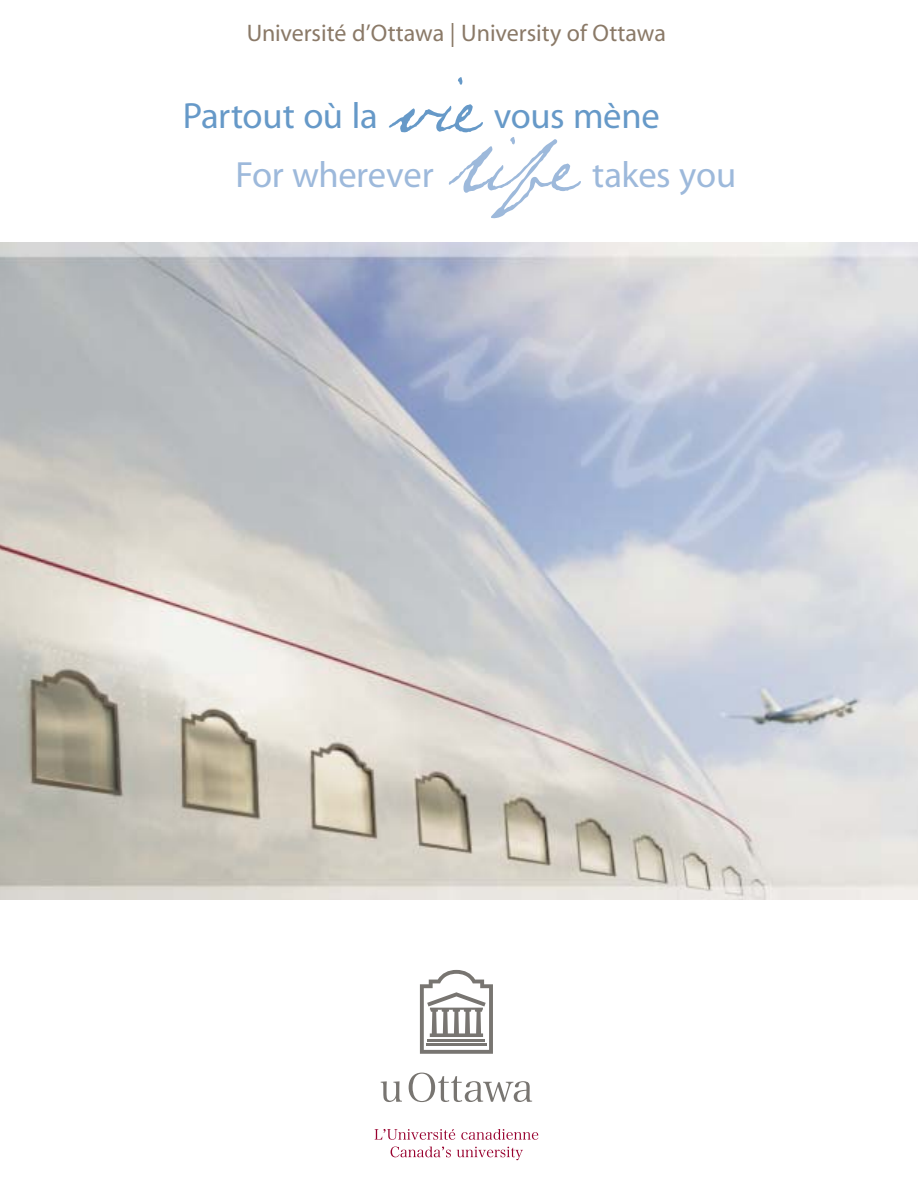
<style>
.page{position:relative;width:918px;height:1188px;background:#fff}
.page>*{position:absolute;margin:0;border:0;box-sizing:border-box;transform-origin:0 0}
.t1{font:139.95px "Texas Hero";color:#6699c8;scale:.62 1}
.t2{font:137.25px "Texas Hero";color:#9db9db;scale:.67 1}
.t3{font:36.6px "Myriad";letter-spacing:-.015em;color:#6699c8}
.t4{font:36.6px "Myriad";letter-spacing:-.01em;color:#9db9db}
.t5{font:24px "Myriad";color:#8a7967}
.s1{font-size:109.8px}
</style>
<div class="page">
<img style="left:0;top:242px;width:918px;height:657px">
<svg style="left:375px;top:1129px;width:80px;height:11px"></svg>
<svg style="left:461px;top:1129px;width:77px;height:11px"></svg>
<svg style="left:391px;top:1146px;width:60px;height:11px"></svg>
<svg style="left:457px;top:1147px;width:66px;height:13px"></svg>
<svg style="left:381px;top:1081px;width:21px;height:21px"></svg>
<svg style="left:409px;top:1073px;width:123px;height:29px"></svg>
<svg style="left:420px;top:970px;width:73px;height:84px"></svg>
<p class="t5" style="left:247px;top:24px;width:421px">Université d’Ottawa | University of Ottawa</p>
<h3 class="t3" style="left:183px;top:102px;width:196px">Partout où la</h3>
<h1 class="t1" style="left:393px;top:-2px;width:143px">vie</h1>
<h3 class="t3" style="left:494px;top:102px;width:167px">vous mène</h3>
<h3 class="t4" style="left:236px;top:161px;width:200px">For wherever</h3>
<h2 class="t2" style="left:451px;top:59px;width:192px">li<span class="s1">f</span>e</h2>
<h3 class="t4" style="left:592px;top:161px;width:146px">takes you</h3>
</div>
